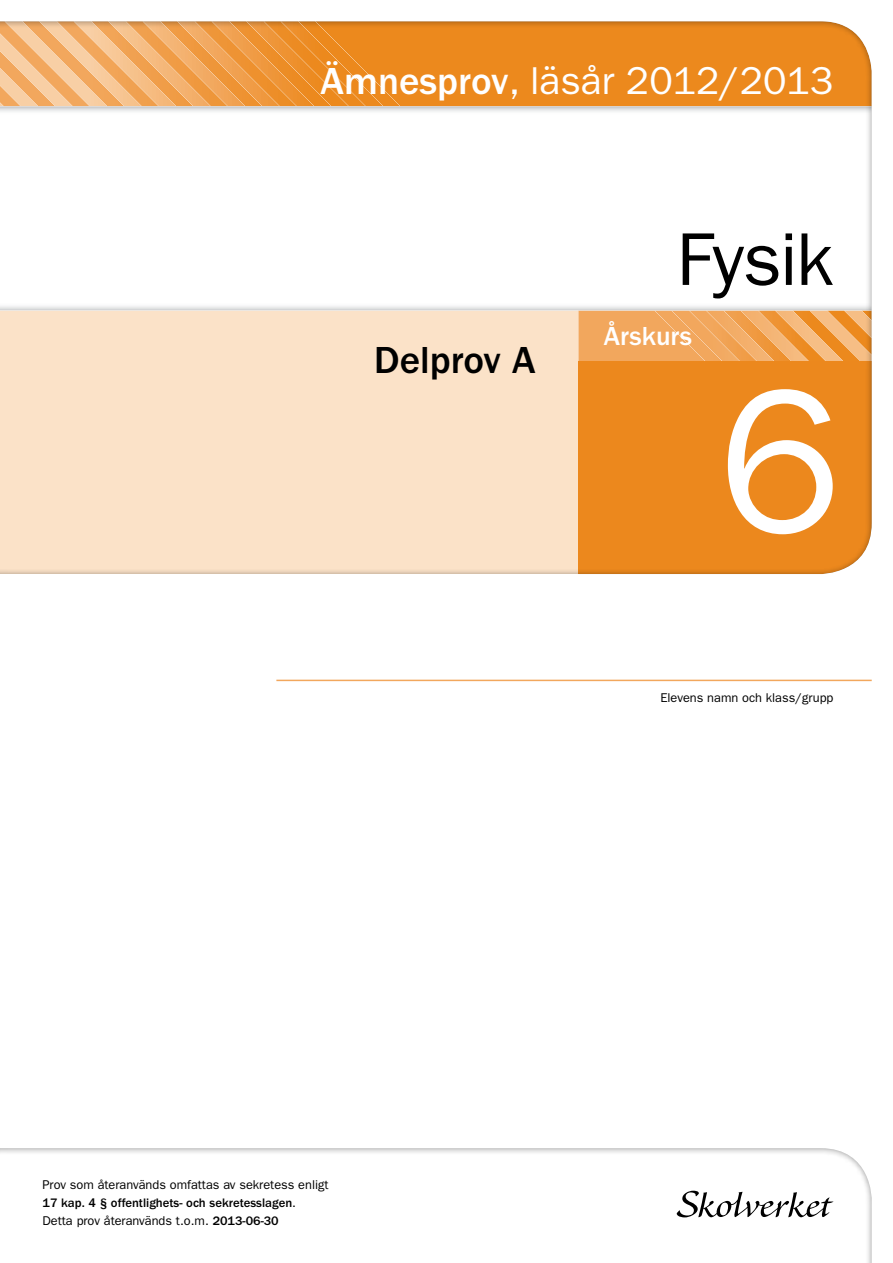
<style>
.page{position:relative;width:893px;height:1263px;background:#fff}
.page>*{position:absolute;margin:0;border:0;box-sizing:border-box;transform-origin:0 0}
.t1{font:205.5px "ITC Franklin Gothic Std";color:#fff}
.t2{font:75px "ITC Franklin Gothic Std";letter-spacing:-.02em;color:#000}
.t3{font:39px "ITC Franklin Gothic Std";color:#fff}
.t4{font:500 39px "ITC Franklin Gothic Std";color:#000}
.t5{font:500 27px "ITC Franklin Gothic Std";color:#fff}
.t6{font:12.75px/18px "ITC Franklin Gothic Std";color:#000}
.s1{font-weight:500}
</style>
<div class="page">
<svg style="left:677px;top:1191px;width:157px;height:26px"></svg>
<hr style="left:276px;top:680px;width:596px;height:1px;background:#f2a75d">
<div style="left:0;top:9px;width:884px;height:565px;background:#000;opacity:.5"></div>
<h3 class="t3" style="left:321px;top:58px;width:514px"><span class="s1">Ämnesprov</span>, läsår 2012/2013</h3>
<h3 class="t4" style="left:374px;top:338px;width:163px">Delprov A</h3>
<h2 class="t2" style="left:676px;top:216px;width:158px">Fysik</h2>
<h3 class="t5" style="left:604px;top:321px;width:90px">Årskurs</h3>
<h1 class="t1" style="left:719px;top:344px;width:125px">6</h1>
<p class="t6" style="left:660px;top:688px;width:175px">Elevens namn och klass/grupp</p>
<p class="t6" style="left:43px;top:1175px;width:288px">Prov som återanvänds omfattas av sekretess enligt<br><span class="s1">17 kap. 4 § offentlighets- och sekretesslagen</span>.<br>Detta prov återanvänds t.o.m. <span class="s1">2013-06-30</span></p>
</div>
